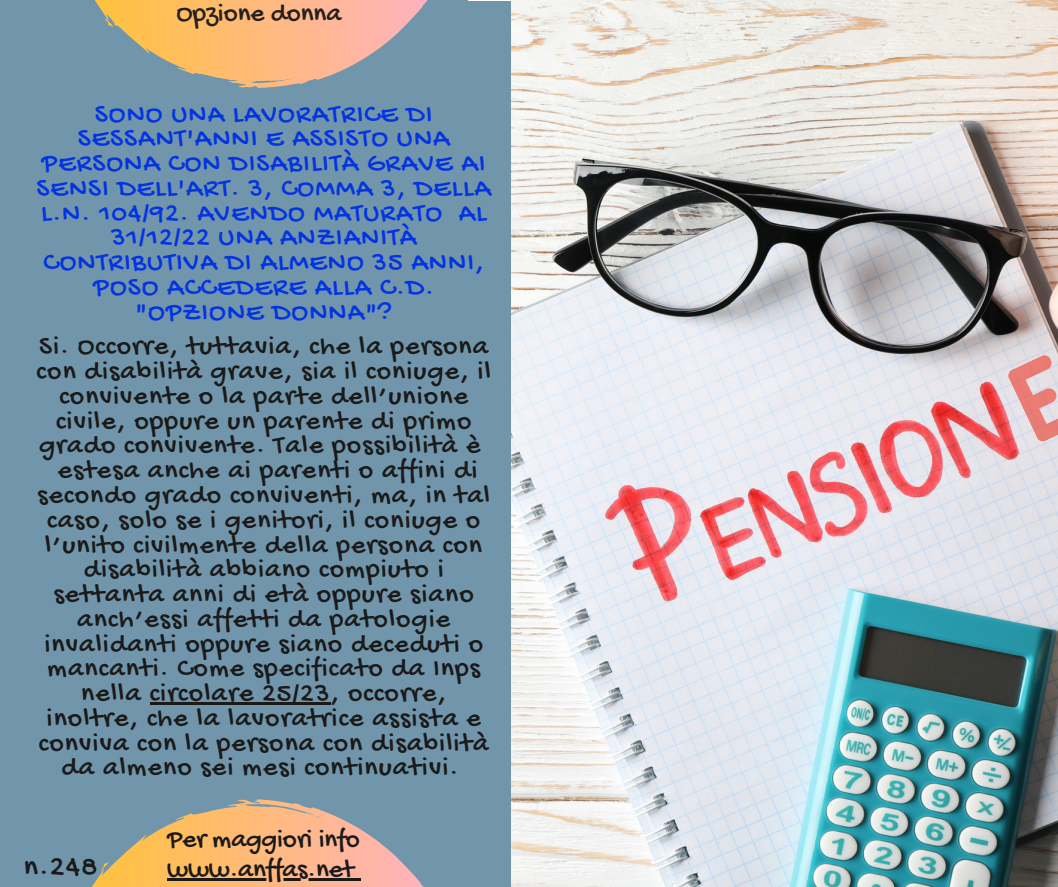
<style>
.page{position:relative;width:1058px;height:887px;background:#fff}
.page>*{position:absolute;margin:0;border:0;box-sizing:border-box;transform-origin:0 0}
.t1{font:30px "Gochi Hand";color:#1b1a19}
.t2{font:27.75px/24.8px "Gochi Hand";letter-spacing:.04em;color:#1b1a19;text-align:center}
.t3{font:27.75px/24.8px "Gochi Hand";letter-spacing:.04em;color:#0434e1;text-align:center}
.t4{font:27px "Gochi Hand";color:#1b1a19}
.t5{font:27px "Gochi Hand";color:#24211c}
</style>
<div class="page">
<div style="left:0;top:0;width:1058px;height:886px;background:#7196ac"></div>
<svg style="left:92px;top:799px;width:331px;height:87px"></svg>
<svg style="left:95px;top:0;width:374px;height:88px"></svg>
<img style="left:469px;top:0;width:42px;height:1px">
<img style="left:511px;top:0;width:546px;height:886px">
<svg style="left:1006px;top:353px;width:52px;height:90px;background:#e5b1b1"></svg>
<hr style="left:150px;top:702px;width:180px;height:2px;background:#1b1a19">
<hr style="left:167px;top:877px;width:187px;height:3px;background:#1b1a19">
<svg style="left:354px;top:877px;width:6px;height:3px"></svg>
<p class="t5" style="left:176px;top:0;width:166px">Opzione donna</p>
<p class="t3" style="left:37px;top:103px;width:455px">SONO UNA LAVORATRICE DI<br>SESSANT'ANNI E ASSISTO UNA<br>PERSONA CON DISABILITÀ GRAVE AI<br>SENSI DELL'ART. 3, COMMA 3, DELLA<br>L.N. 104/92. AVENDO MATURATO AL<br>31/12/22 UNA ANZIANITÀ<br>CONTRIBUTIVA DI ALMENO 35 ANNI,<br>POSO ACCEDERE ALLA C.D. "OPZIONE DONNA"?</p>
<p class="t2" style="left:37px;top:336px;width:456px">Si. Occorre, tuttavia, che la persona con disabilità grave, sia il coniuge, il convivente o la parte dell’unione civile, oppure un parente di primo grado convivente. Tale possibilità è estesa anche ai parenti o affini di secondo grado conviventi, ma, in tal caso, solo se i genitori, il coniuge o l’unito civilmente della persona con disabilità abbiano compiuto i settanta anni di età oppure siano anch’essi affetti da patologie invalidanti oppure siano deceduti o mancanti. Come specificato da Inps nella circolare 25/23, occorre, inoltre, che la lavoratrice assista e conviva con la persona con disabilità da almeno sei mesi continuativi.</p>
<p class="t4" style="left:167px;top:825px;width:194px">Per maggiori info</p>
<p class="t1" style="left:24px;top:850px;width:75px">n.248</p>
<p class="t4" style="left:167px;top:854px;width:188px">www.anffas.net</p>
</div>
